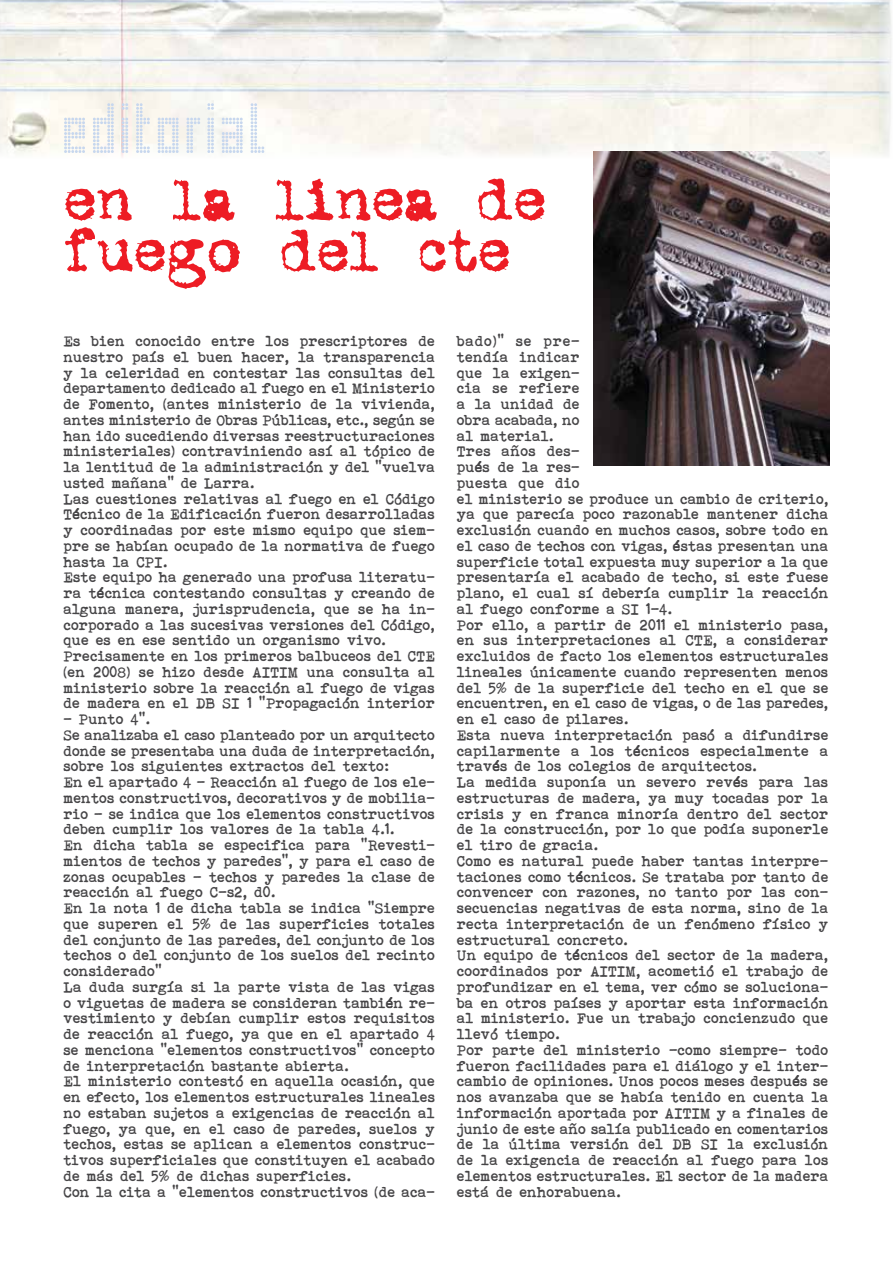
<style>
.page{position:relative;width:893px;height:1263px;background:#fff}
.page>*{position:absolute;margin:0;border:0;box-sizing:border-box;transform-origin:0 0}
.t1{font:72px "Pop Led";color:#c7d7ee}
.t2{font:64.5px/51px "DSVT Corona Cyr";color:#ed1c24}
.t3{font:15px/15.8px "Bohemian typewriter";letter-spacing:-.03em;color:#464547}
</style>
<div class="page">
<img style="left:0;top:0;width:892px;height:158px">
<img style="left:593px;top:151px;width:236px;height:315px">
<h1 class="t1" style="left:64px;top:89px;width:210px">editorial</h1>
<h2 class="t2" style="left:64px;top:176px;width:484px">en la linea de fuego del cte</h2>
<p class="t3" style="left:64px;top:333px;width:374px">Es bien conocido entre los prescriptores de nuestro país el buen hacer, la transparencia y la celeridad en contestar las consultas del departamento dedicado al fuego en el Ministerio de Fomento, (antes ministerio de la vivienda, antes ministerio de Obras Públicas, etc., según se han ido sucediendo diversas reestructuraciones ministeriales) contraviniendo así al tópico de la lentitud de la administración y del “vuelva usted mañana” de Larra.<br>Las cuestiones relativas al fuego en el Código Técnico de la Edificación fueron desarrolladas y coordinadas por este mismo equipo que siem&shy;pre se habían ocupado de la normativa de fuego hasta la CPI.<br>Este equipo ha generado una profusa literatu&shy;ra técnica contestando consultas y creando de alguna manera, jurisprudencia, que se ha in&shy;corporado a las sucesivas versiones del Código, que es en ese sentido un organismo vivo.<br>Precisamente en los primeros balbuceos del CTE (en 2008) se hizo desde AITIM una consulta al ministerio sobre la reacción al fuego de vigas de madera en el DB SI 1 “Propagación interior</p>
<p class="t3" style="left:64px;top:711px;width:374px">- Punto 4”.<br>Se analizaba el caso planteado por un arquitecto donde se presentaba una duda de interpretación, sobre los siguientes extractos del texto:<br>En el apartado 4 - Reacción al fuego de los ele&shy;mentos constructivos, decorativos y de mobilia&shy;rio - se indica que los elementos constructivos deben cumplir los valores de la tabla 4.1.<br>En dicha tabla se especifica para “Revesti&shy;mientos de techos y paredes”, y para el caso de zonas ocupables - techos y paredes la clase de reacción al fuego C-s2, d0.<br>En la nota 1 de dicha tabla se indica “Siempre que superen el 5% de las superficies totales del conjunto de las paredes, del conjunto de los techos o del conjunto de los suelos del recinto considerado”<br>La duda surgía si la parte vista de las vigas o viguetas de madera se consideran también re&shy;vestimiento y debían cumplir estos requisitos de reacción al fuego, ya que en el apartado 4 se menciona “elementos constructivos” concepto de interpretación bastante abierta.<br>El ministerio contestó en aquella ocasión, que en efecto, los elementos estructurales lineales no estaban sujetos a exigencias de reacción al fuego, ya que, en el caso de paredes, suelos y techos, estas se aplican a elementos construc&shy;tivos superficiales que constituyen el acabado de más del 5% de dichas superficies.<br>Con la cita a “elementos constructivos (de aca-</p>
<p class="t3" style="left:457px;top:333px;width:374px">bado)” se pre-<br>tendía indicar<br>que la exigen-<br>cia se refiere<br>a la unidad de<br>obra acabada, no<br>al material.<br>Tres años des-<br>pués de la res-<br>puesta que dio<br>el ministerio se produce un cambio de criterio, ya que parecía poco razonable mantener dicha exclusión cuando en muchos casos, sobre todo en el caso de techos con vigas, éstas presentan una superficie total expuesta muy superior a la que presentaría el acabado de techo, si este fuese plano, el cual sí debería cumplir la reacción al fuego conforme a SI 1-4.<br>Por ello, a partir de 2011 el ministerio pasa, en sus interpretaciones al CTE, a considerar excluidos de facto los elementos estructurales lineales únicamente cuando representen menos del 5% de la superficie del techo en el que se encuentren, en el caso de vigas, o de las paredes, en el caso de pilares.<br>Esta nueva interpretación pasó a difundirse capilarmente a los técnicos especialmente a través de los colegios de arquitectos.<br>La medida suponía un severo revés para las estructuras de madera, ya muy tocadas por la crisis y en franca minoría dentro del sector de la construcción, por lo que podía suponerle el tiro de gracia.<br>Como es natural puede haber tantas interpre&shy;taciones como técnicos. Se trataba por tanto de convencer con razones, no tanto por las con&shy;secuencias negativas de esta norma, sino de la recta interpretación de un fenómeno físico y estructural concreto.<br>Un equipo de técnicos del sector de la madera, coordinados por AITIM, acometió el trabajo de profundizar en el tema, ver cómo se soluciona&shy;ba en otros países y aportar esta información al ministerio. Fue un trabajo concienzudo que llevó tiempo.<br>Por parte del ministerio -como siempre- todo fueron facilidades para el diálogo y el inter&shy;cambio de opiniones. Unos pocos meses después se nos avanzaba que se había tenido en cuenta la información aportada por AITIM y a finales de junio de este año salía publicado en comentarios de la última versión del DB SI la exclusión de la exigencia de reacción al fuego para los elementos estructurales. El sector de la madera está de enhorabuena.</p>
</div>
